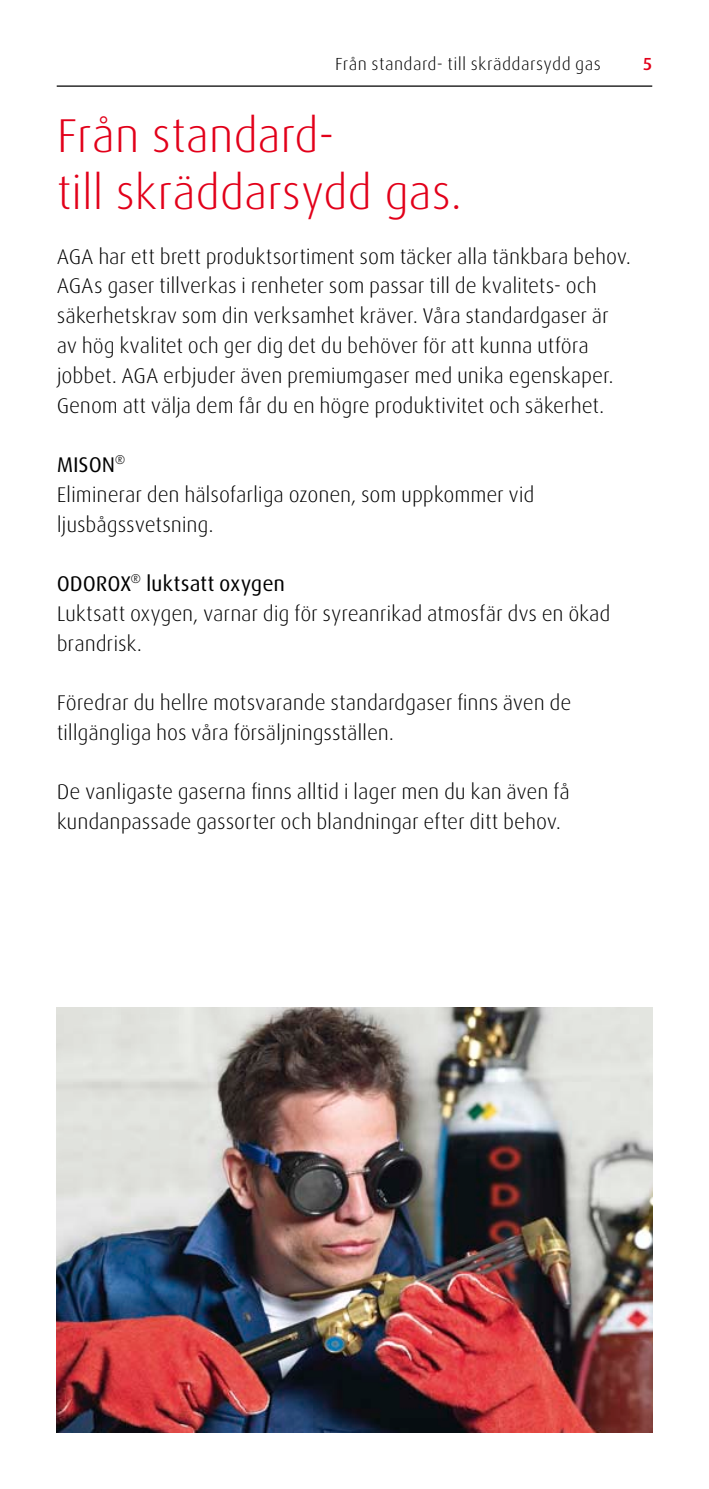
<style>
.page{position:relative;width:709px;height:1489px;background:#fff}
.page>*{position:absolute;margin:0;border:0;box-sizing:border-box;transform-origin:0 0}
.t1{font:300 47.5px/57px "Linde Dax Global";letter-spacing:-.005em;color:#e2001a}
.t2{font:300 21.25px/29.8px "Linde Dax Global";letter-spacing:-.005em;color:#000}
.t3{font:300 17.5px "Linde Dax Global";letter-spacing:.02em;color:#000}
.t4{font:500 17.5px "Linde Dax Global";color:#e2001a}
.s1{font-weight:400}
</style>
<div class="page">
<hr style="left:57px;top:85px;width:595px;height:2px;background:#000">
<img style="left:57px;top:1007px;width:595px;height:424px">
<p class="t3" style="left:335px;top:54px;width:267px">Från standard- till skräddarsydd gas</p>
<p class="t4" style="left:642px;top:54px;width:11px">5</p>
<h1 class="t1" style="left:57px;top:107px;width:407px">Från standard-<br>till skräddarsydd gas.</h1>
<p class="t2" style="left:57px;top:241px;width:576px">AGA har ett brett produktsortiment som täcker alla tänkbara behov.<br>AGAs gaser tillverkas i renheter som passar till de kvalitets- och säkerhetskrav som din verksamhet kräver. Våra standardgaser är av hög kvalitet och ger dig det du behöver för att kunna utföra jobbet. AGA erbjuder även premiumgaser med unika egenskaper.<br>Genom att välja dem får du en högre produktivitet och säkerhet.</p>
<p class="t2" style="left:57px;top:450px;width:479px"><span class="s1">MISON</span><sup>®<br></sup>Eliminerar den hälsofarliga ozonen, som uppkommer vid ljusbågssvetsning.</p>
<p class="t2" style="left:57px;top:569px;width:555px"><span class="s1">ODOROX</span><sup>®</sup> <span class="s1">luktsatt oxygen<br></span>Luktsatt oxygen, varnar dig för syreanrikad atmosfär dvs en ökad brandrisk.</p>
<p class="t2" style="left:57px;top:688px;width:516px">Föredrar du hellre motsvarande standardgaser finns även de tillgängliga hos våra försäljningsställen.</p>
<p class="t2" style="left:57px;top:777px;width:515px">De vanligaste gaserna finns alltid i lager men du kan även få kundanpassade gassorter och blandningar efter ditt behov.</p>
</div>
